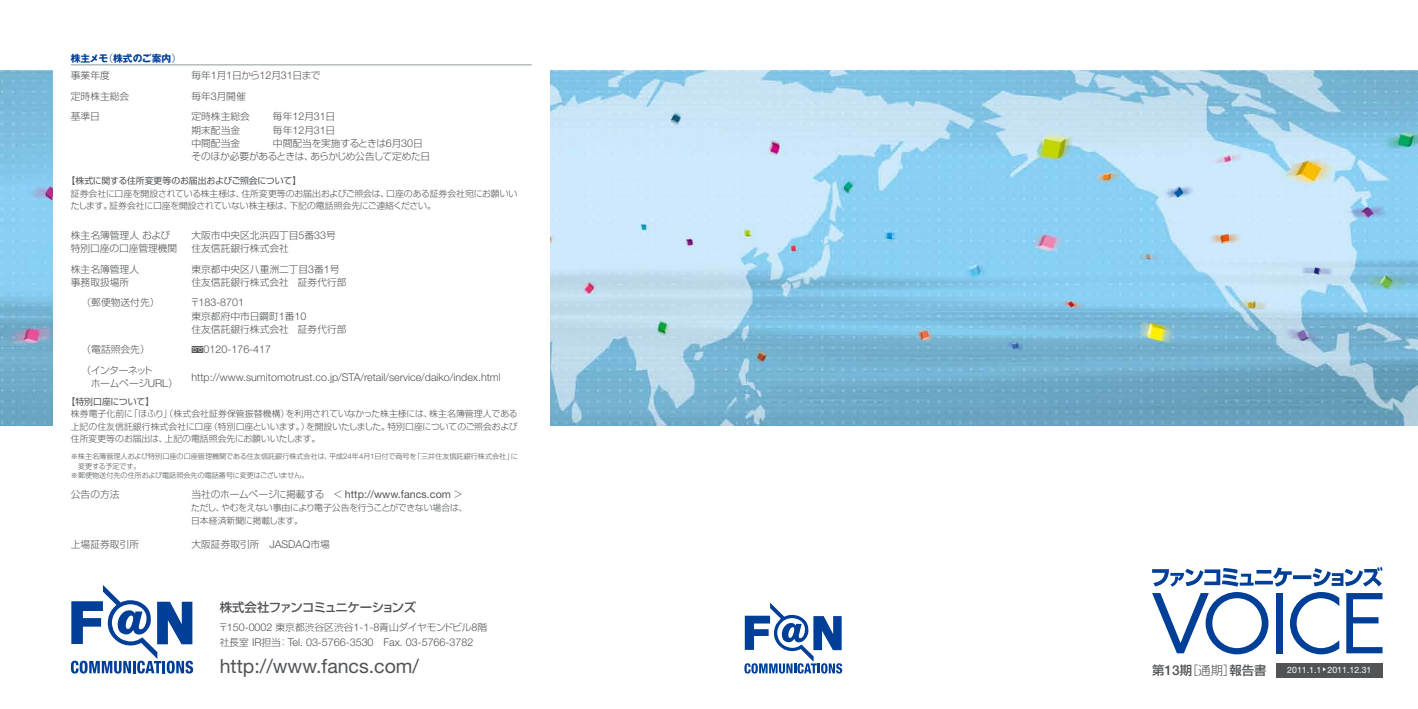
<style>
.page{position:relative;width:1418px;height:709px;background:#fff}
.page>*{position:absolute;margin:0;border:0;box-sizing:border-box;transform-origin:0 0}
.t1{font:19.5px "Helvetica Neue LT Std";color:#515457}
.t2{font:500 12.38px "Shin Go Pro";letter-spacing:-.045em;color:#515457}
.t3{font:300 10.75px "Helvetica Neue LT Std";color:#515457}
.t4{font:10.75px "Helvetica Neue LT Std";color:#515457}
.t5{font:300 9.75px/13.2px "Shin Go Pro";color:#515457}
.t6{font:300 9.75px/13.2px "Shin Go Pro";letter-spacing:-.03em;color:#515457}
.t7{font:300 9.75px/20.4px "Shin Go Pro";letter-spacing:-.025em;color:#515457}
.t8{font:700 9.75px "Gothic MB101 Pro";color:#003f98}
.t9{font:300 8.88px/12.4px "Shin Go Pro";color:#515457}
.t10{font:300 8.88px/12.4px "Shin Go Pro";letter-spacing:-.035em;color:#515457}
.t11{font:8.75px "Helvetica Neue LT Std";color:#fff}
.t12{font:300 7.12px "Shin Go Pro";color:#515457}
.t13{font:300 7.12px "Shin Go Pro";letter-spacing:-.02em;color:#515457}
.s1{font-family:"Shin Go Pro";font-weight:300}
.s2{font-family:"Helvetica Neue LT Std";font-size:10.75px}
.s3{font-weight:400}
.s4{font-family:"Shin Go Pro";font-size:9.75px}
.s5{font-family:"Helvetica Neue LT Std";font-size:7.75px}
.s6{font-family:"Shin Go Pro";font-weight:300;font-size:9.75px}
.s7{font-family:"Helvetica Neue LT Std";font-size:13.62px}
.s8{font-weight:300}
</style>
<div class="page">
<img style="left:0;top:71px;width:1417px;height:354px">
<div style="left:53px;top:53px;width:496px;height:390px;background:#fff"></div>
<div style="left:1276px;top:663px;width:106px;height:14px;background:#515457"></div>
<svg style="left:1152px;top:592px;width:116px;height:62px"></svg>
<div style="left:1275px;top:593px;width:7px;height:60px;background:#003f98"></div>
<svg style="left:1289px;top:592px;width:50px;height:62px"></svg>
<svg style="left:1346px;top:593px;width:36px;height:60px"></svg>
<svg style="left:1152px;top:567px;width:230px;height:19px"></svg>
<svg style="left:744px;top:602px;width:98px;height:71px"></svg>
<hr style="left:71px;top:65px;width:460px;height:1px;background:#929a9f">
<svg style="left:71px;top:585px;width:122px;height:88px"></svg>
<p class="t8" style="left:71px;top:50px;width:112px">株主メモ<span class="s1">（</span>株式のご案内<span class="s1">）</span></p>
<p class="t5" style="left:71px;top:64px;width:60px;line-height:20.4px">事業年度<br>定時株主総会基準日</p>
<p class="t5" style="left:191px;top:64px;width:131px;line-height:20.4px">毎年<span class="s2">1</span>月<span class="s2">1</span>日から<span class="s2">12</span>月<span class="s2">31</span>日まで毎年<span class="s2">3</span>月開催<br>定時株主総会</p>
<p class="t5" style="left:273px;top:109px;width:64px">毎年<span class="s2">12</span>月<span class="s2">31</span>日</p>
<p class="t5" style="left:191px;top:122px;width:50px">期末配当金</p>
<p class="t5" style="left:273px;top:122px;width:64px">毎年<span class="s2">12</span>月<span class="s2">31</span>日</p>
<p class="t5" style="left:191px;top:135px;width:50px">中間配当金</p>
<p class="t6" style="left:191px;top:135px;width:240px;text-indent:82px">中間配当を実施するときは<span class="s2">6</span>月<span class="s2">30</span>日そのほか必要があるときは、あらかじめ公告して定めた日</p>
<p class="t9" style="left:71px;top:173px;width:448px;text-indent:-4px">【<span class="s3">株式に関する住所変更等のお届出およびご照会について</span>】<br>証券会社に口座を開設されている株主様は、住所変更等のお届出およびご照会は、口座のある証券会社宛にお願いいたします。証券会社に口座を開設されていない株主様は、下記の電話照会先にご連絡ください。</p>
<p class="t5" style="left:71px;top:227px;width:108px">株主名簿管理人および特別口座の口座管理機関</p>
<p class="t5" style="left:71px;top:261px;width:70px">株主名簿管理人事務取扱場所</p>
<p class="t5" style="left:81px;top:295px;width:79px">（郵便物送付先）</p>
<p class="t7" style="left:81px;top:338px;width:73px">（電話照会先）（インターネット</p>
<p class="t5" style="left:91px;top:375px;width:88px">ホームページ<span class="s2">URL</span>）</p>
<p class="t5" style="left:191px;top:227px;width:146px">大阪市中央区北浜四丁目<span class="s2">5</span>番<span class="s2">33</span>号住友信託銀行株式会社</p>
<p class="t5" style="left:191px;top:261px;width:157px">東京都中央区八重洲二丁目<span class="s2">3</span>番<span class="s2">1</span>号住友信託銀行株式会社 証券代行部</p>
<p class="t3" style="left:190px;top:296px;width:56px"><span class="s4">〒</span>183-8701</p>
<p class="t5" style="left:191px;top:308px;width:157px">東京都府中市日鋼町<span class="s2">1</span>番<span class="s2">10<br></span>住友信託銀行株式会社 証券代行部</p>
<p class="t3" style="left:204px;top:343px;width:69px">0120-176-417</p>
<p class="t3" style="left:191px;top:370px;width:311px">http://www.sumitomotrust.co.jp/STA/retail/service/daiko/index.html</p>
<p class="t9" style="left:71px;top:394px;width:448px;text-indent:-4px">【<span class="s3">特別口座について</span>】<br>株券電子化前に「ほふり」（株式会社証券保管振替機構）を利用されていなかった株主様には、株主名簿管理人である上記の住友信託銀行株式会社に口座（特別口座といいます。）を開設いたしました。特別口座についてのご照会および住所変更等のお届出は、上記の電話照会先にお願いいたします。</p>
<p class="t12" style="left:71px;top:450px;width:448px">※株主名簿管理人および特別口座の口座管理機関である住友信託銀行株式会社は、平成<span class="s5">24</span>年<span class="s5">4</span>月<span class="s5">1</span>日付で商号を「三井住友信託銀行株式会社」に</p>
<p class="t13" style="left:78px;top:460px;width:64px">変更する予定です。</p>
<p class="t12" style="left:71px;top:470px;width:239px">※郵便物送付先の住所および電話照会先の電話番号に変更はございません。</p>
<p class="t5" style="left:71px;top:486px;width:50px">公告の方法</p>
<p class="t5" style="left:71px;top:537px;width:70px">上場証券取引所</p>
<p class="t4" style="left:191px;top:487px;width:273px"><span class="s6">当社のホームページに掲載する ＜</span> http://www.fancs.com <span class="s6">＞</span></p>
<p class="t10" style="left:191px;top:500px;width:278px">ただし、やむをえない事由により電子公告を行うことができない場合は、日本経済新聞に掲載します。</p>
<p class="t5" style="left:191px;top:537px;width:140px">大阪証券取引所 <span class="s2">JASDAQ</span>市場</p>
<h2 class="t2" style="left:220px;top:597px;width:198px">株式会社ファンコミュニケーションズ</h2>
<p class="t5" style="left:218px;top:619px;width:270px">〒<span class="s2">150-0002</span> 東京都渋谷区渋谷<span class="s2">1-1-8</span>青山ダイヤモンドビル<span class="s2">8</span>階</p>
<p class="t3" style="left:220px;top:636px;width:255px"><span class="s4">社長室</span> IR<span class="s4">担当：</span>Tel. 03-5766-3530 Fax. 03-5766-3782</p>
<h1 class="t1" style="left:220px;top:654px;width:201px">http://www.fancs.com/</h1>
<h2 class="t2" style="left:1152px;top:660px;width:116px">第<span class="s7">13</span>期<span class="s8">［通期］</span>報告書</h2>
<p class="t11" style="left:1287px;top:664px;width:86px">2011.1.1 <sup>▶</sup> 2011.12.31</p>
</div>
